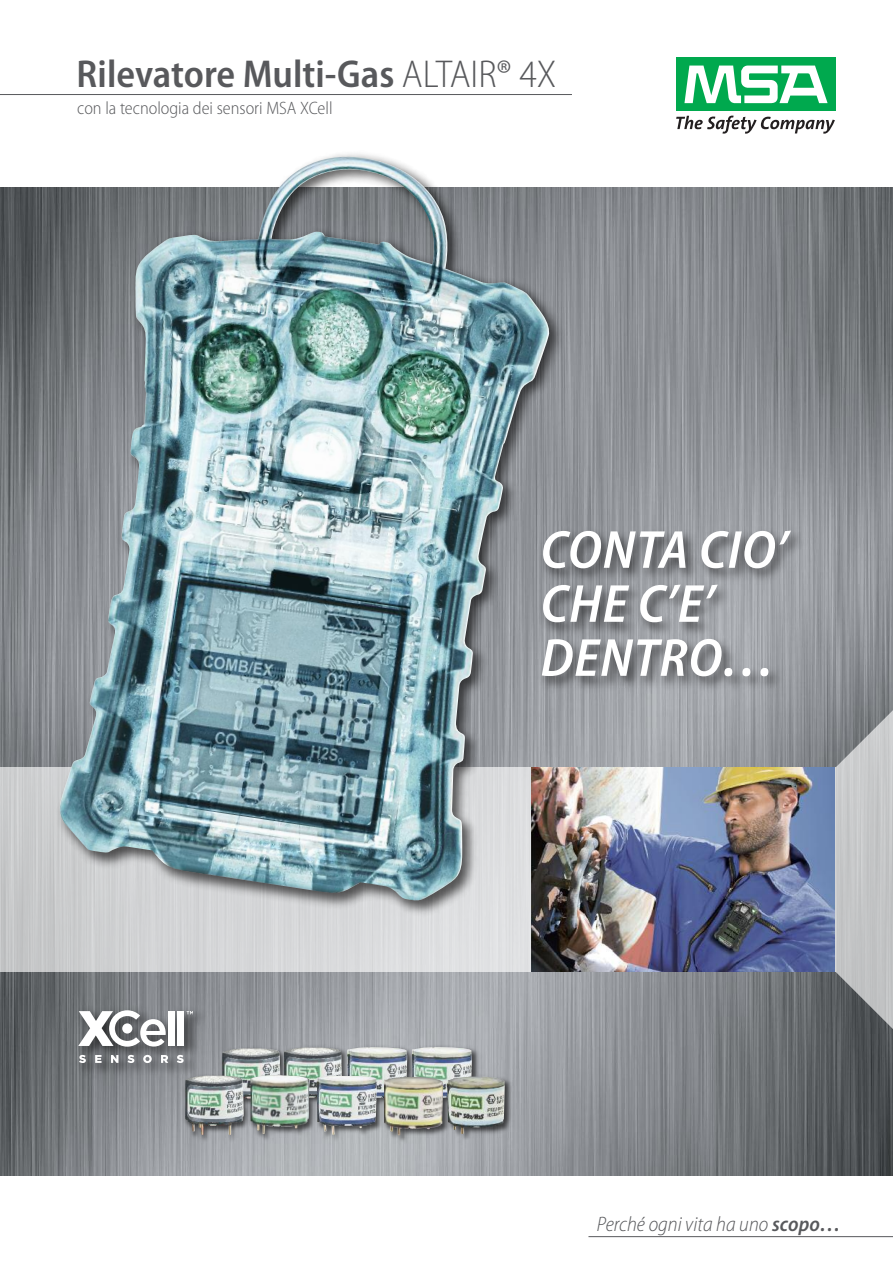
<style>
.page{position:relative;width:893px;height:1263px;background:#fff}
.page>*{position:absolute;margin:0;border:0;box-sizing:border-box;transform-origin:0 0}
.t1{font:italic 600 semi-condensed 54px/54px "Myriad Pro";letter-spacing:.02em;color:#fff}
.t2{font:600 semi-condensed 39px "Myriad Pro";color:#58595c}
.t3{font:italic 300 semi-condensed 21px "Myriad Pro";color:#58595c}
.t4{font:300 semi-condensed 18px "Myriad Pro";color:#58595c}
.s1{font-weight:300}
.s2{font-weight:600}
</style>
<div class="page">
<div style="left:676px;top:58px;width:160px;height:53px;background:#00a94e"></div>
<svg style="left:684px;top:66px;width:144px;height:37px"></svg>
<svg style="left:676px;top:116px;width:159px;height:18px"></svg>
<img style="left:0;top:187px;width:893px;height:988px">
<div style="left:0;top:767px;width:836px;height:204px;background:#fff;opacity:.65"></div>
<svg style="left:836px;top:697px;width:57px;height:345px;background:#b2b4b5"></svg>
<img style="left:532px;top:768px;width:303px;height:204px">
<img style="left:27px;top:187px;width:575px;height:760px">
<img style="left:58px;top:154px;width:492px;height:747px">
<img style="left:177px;top:1035px;width:356px;height:119px">
<img style="left:70px;top:1003px;width:142px;height:80px">
<div style="left:168px;top:1011px;width:6px;height:35px;background:#fff"></div>
<div style="left:178px;top:1011px;width:6px;height:35px;background:#fff"></div>
<svg style="left:79px;top:1055px;width:7px;height:8px"></svg>
<svg style="left:95px;top:1055px;width:7px;height:8px"></svg>
<svg style="left:111px;top:1055px;width:7px;height:8px"></svg>
<svg style="left:128px;top:1055px;width:6px;height:8px"></svg>
<svg style="left:143px;top:1055px;width:9px;height:8px"></svg>
<svg style="left:161px;top:1055px;width:7px;height:8px"></svg>
<svg style="left:177px;top:1055px;width:7px;height:8px"></svg>
<svg style="left:78px;top:1010px;width:88px;height:37px"></svg>
<svg style="left:187px;top:1011px;width:6px;height:3px"></svg>
<img style="left:222px;top:1048px;width:59px;height:60px">
<img style="left:283px;top:1047px;width:59px;height:60px">
<img style="left:347px;top:1047px;width:60px;height:60px">
<img style="left:412px;top:1047px;width:60px;height:59px">
<img style="left:185px;top:1075px;width:59px;height:60px">
<img style="left:250px;top:1074px;width:60px;height:60px">
<img style="left:317px;top:1076px;width:60px;height:59px">
<img style="left:384px;top:1076px;width:59px;height:60px">
<img style="left:447px;top:1076px;width:58px;height:58px">
<img style="left:525px;top:517px;width:340px;height:237px">
<hr style="left:0;top:94px;width:572px;height:1px;background:#58595c">
<hr style="left:588px;top:1236px;width:305px;height:1px;background:#58595c">
<h2 class="t2" style="left:77px;top:52px;width:481px">Rilevatore Multi-Gas <span class="s1">ALTAIR® 4X</span></h2>
<p class="t4" style="left:77px;top:99px;width:257px">con la tecnologia dei sensori MSA XCell</p>
<h1 class="t1" style="left:541px;top:524px;width:249px">CONTA CIO’<br>CHE C’E’<br>DENTRO…</h1>
<p class="t3" style="left:597px;top:1213px;width:245px">Perché ogni vita ha uno <span class="s2">scopo…</span></p>
</div>
